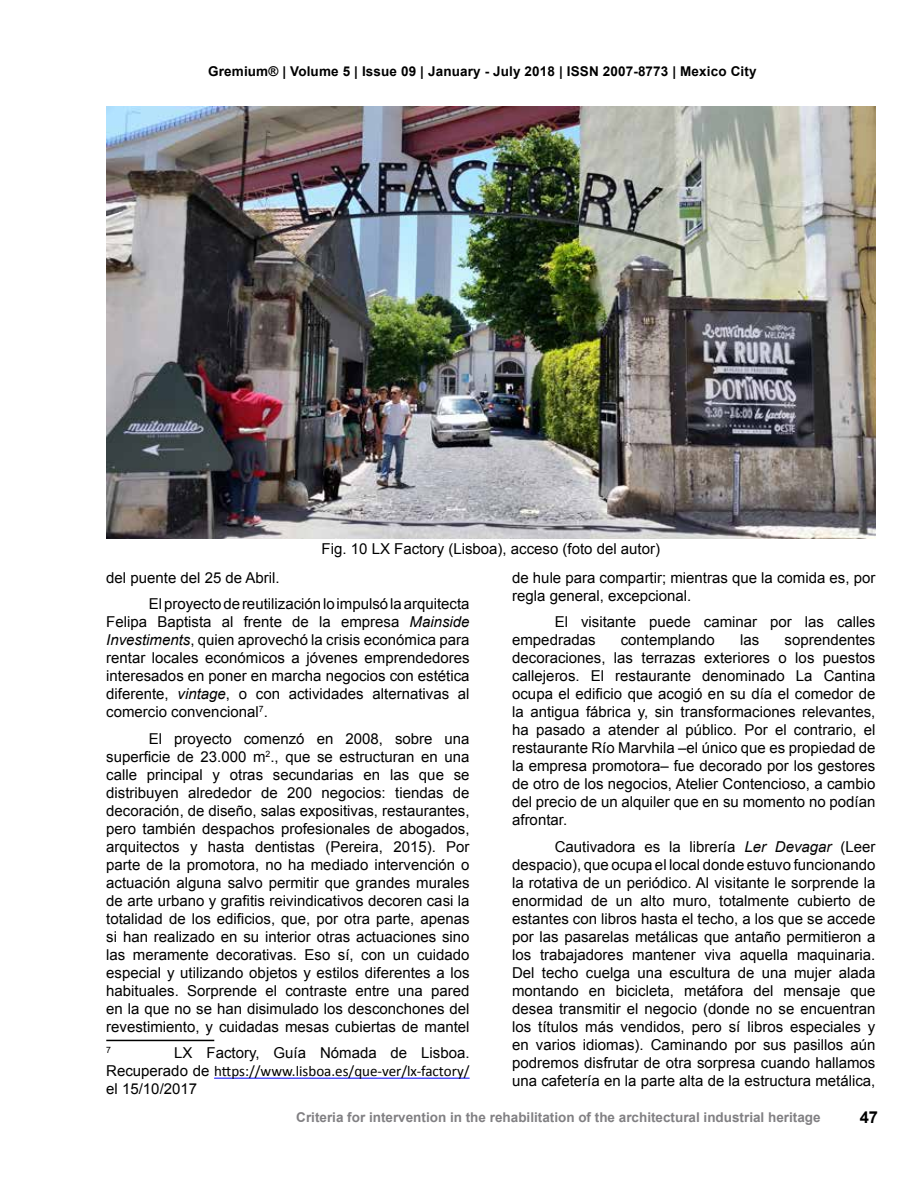
<style>
.page{position:relative;width:918px;height:1188px;background:#fff}
.page>*{position:absolute;margin:0;border:0;box-sizing:border-box;transform-origin:0 0}
.t1{font:700 16.5px "Arial";color:#000}
.t2{font:15px/18px "Arial";color:#000;text-align:justify}
.t3{font:15px "Calibri";color:#000}
.t4{font:700 13.5px "Arial";color:#818083}
.t5{font:700 13.5px "Arial";letter-spacing:.01em;color:#000}
.t6{font:8.7px "Arial";color:#000}
.s1{font-style:italic}
.s2{font-family:"Arial"}
</style>
<div class="page">
<hr style="left:106px;top:1040px;width:108px;height:1px;background:#000">
<hr style="left:214px;top:1078px;width:256px;height:1px;background:#00f">
<img style="left:106px;top:106px;width:769px;height:433px">
<p class="t5" style="left:208px;top:62px;width:550px">Gremium® | Volume 5 | Issue 09 | January - July 2018 | ISSN 2007-8773 | Mexico City</p>
<p class="t2" style="left:322px;top:540px;width:340px">Fig. 10 LX Factory (Lisboa), acceso (foto del autor)</p>
<p class="t2" style="left:149px;top:564px;width:322px;line-height:26.5px;text-indent:-43px">del puente del 25 de Abril.<br>El proyecto de reutilización lo impulsó la arquitecta</p>
<p class="t2" style="left:106px;top:613px;width:365px">Felipa Baptista al frente de la empresa <span class="s1">Mainside Investiments</span>, quien aprovechó la crisis económica para rentar locales económicos a jóvenes emprendedores interesados en poner en marcha negocios con estética diferente, <span class="s1">vintage</span>, o con actividades alternativas al comercio convencional<sup>7</sup>.</p>
<p class="t2" style="left:106px;top:730px;width:365px;text-indent:43px">El proyecto comenzó en 2008, sobre una superficie de 23.000 m<sup>2</sup>., que se estructuran en una calle principal y otras secundarias en las que se distribuyen alrededor de 200 negocios: tiendas de decoración, de diseño, salas expositivas, restaurantes, pero también despachos profesionales de abogados, arquitectos y hasta dentistas (Pereira, 2015). Por parte de la promotora, no ha mediado intervención o actuación alguna salvo permitir que grandes murales de arte urbano y grafitis reivindicativos decoren casi la totalidad de los edificios, que, por otra parte, apenas si han realizado en su interior otras actuaciones sino las meramente decorativas. Eso sí, con un cuidado especial y utilizando objetos y estilos diferentes a los habituales. Sorprende el contraste entre una pared en la que no se han disimulado los desconchones del revestimiento, y cuidadas mesas cubiertas de mantel</p>
<p class="t6" style="left:106px;top:1045px;width:6px">7</p>
<p class="t2" style="left:174px;top:1044px;width:297px">LX Factory, Guía Nómada de Lisboa.</p>
<p class="t3" style="left:106px;top:1062px;width:365px"><span class="s2">Recuperado de</span> https://www.lisboa.es/que-ver/lx-factory/</p>
<p class="t2" style="left:106px;top:1080px;width:92px">el 15/10/2017</p>
<p class="t2" style="left:512px;top:569px;width:365px">de hule para compartir; mientras que la comida es, por regla general, excepcional.</p>
<p class="t2" style="left:512px;top:613px;width:365px;text-indent:43px">El visitante puede caminar por las calles empedradas</p>
<p class="t2" style="left:512px;top:631px;width:365px;text-indent:272px">soprendentes decoraciones, las terrazas exteriores o los puestos callejeros. El restaurante denominado La Cantina ocupa el edificio que acogió en su día el comedor de la antigua fábrica y, sin transformaciones relevantes, ha pasado a atender al público. Por el contrario, el restaurante Río Marvhila –el único que es propiedad de la empresa promotora– fue decorado por los gestores de otro de los negocios, Atelier Contencioso, a cambio del precio de un alquiler que en su momento no podían afrontar.</p>
<p class="t2" style="left:512px;top:838px;width:365px;text-indent:43px">Cautivadora es la librería <span class="s1">Ler Devagar</span> (Leer despacio), que ocupa el local donde estuvo funcionando la rotativa de un periódico. Al visitante le sorprende la enormidad de un alto muro, totalmente cubierto de estantes con libros hasta el techo, a los que se accede por las pasarelas metálicas que antaño permitieron a los trabajadores mantener viva aquella maquinaria.<br>Del techo cuelga una escultura de una mujer alada montando en bicicleta, metáfora del mensaje que desea transmitir el negocio (donde no se encuentran los títulos más vendidos, pero sí libros especiales y en varios idiomas). Caminando por sus pasillos aún podremos disfrutar de otra sorpresa cuando hallamos una cafetería en la parte alta de la estructura metálica,</p>
<p class="t2" style="left:621px;top:631px;width:96px">contemplando</p>
<p class="t2" style="left:740px;top:631px;width:21px">las</p>
<p class="t4" style="left:296px;top:1108px;width:526px">Criteria for intervention in the rehabilitation of the architectural industrial heritage</p>
<p class="t1" style="left:860px;top:1106px;width:20px">47</p>
</div>
